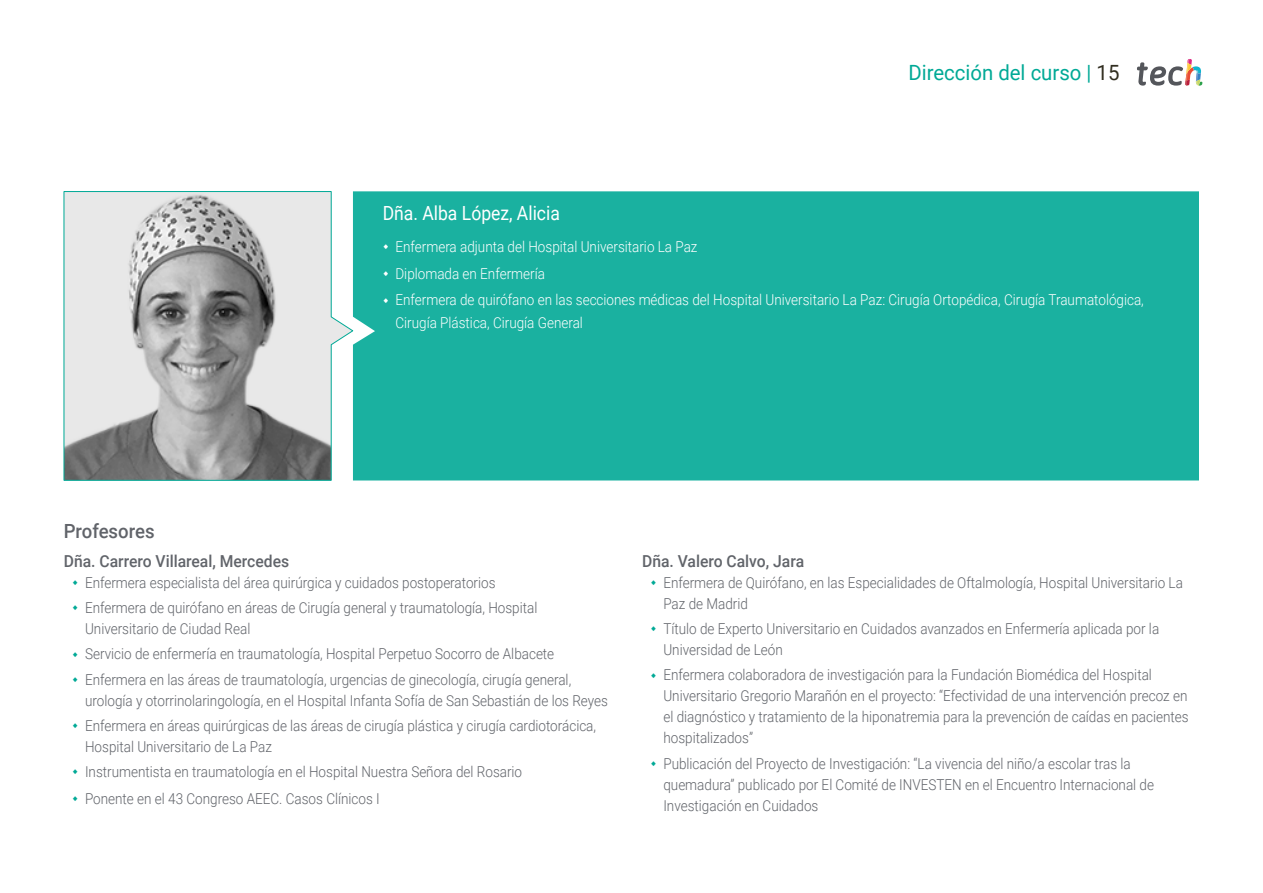
<style>
.page{position:relative;width:1263px;height:893px;background:#fff}
.page>*{position:absolute;margin:0;border:0;box-sizing:border-box;transform-origin:0 0}
.t1{font:21px "Roboto";color:#00a996}
.t2{font:19.5px "Roboto";color:#fff;scale:.9 1}
.t3{font:500 19.5px "Roboto";color:#61646a;scale:.95 1}
.t4{font:500 16.5px "Roboto";color:#61646a;scale:.95 1}
.t5{font:300 15px/21px "Roboto";color:#61646a;scale:.9 1}
.t6{font:300 15px/26.7px "Roboto";color:#fff;scale:.9 1}
.s1{color:#312e20}
</style>
<div class="page">
<svg style="left:1137px;top:59px;width:65px;height:27px"></svg>
<div style="left:353px;top:191px;width:846px;height:289px;background:#1ab1a0"></div>
<svg style="left:64px;top:191px;width:289px;height:290px;background:#bcbebe"></svg>
<svg style="left:384px;top:244px;width:4px;height:5px"></svg>
<svg style="left:384px;top:271px;width:4px;height:5px"></svg>
<svg style="left:384px;top:298px;width:4px;height:5px"></svg>
<h1 class="t1" style="left:908px;top:57px;width:213px">Dirección del curso | <span class="s1">15</span></h1>
<h2 class="t3" style="left:64px;top:517px;width:97px">Profesores</h2>
<h2 class="t2" style="left:383px;top:199px;width:198px">Dña. Alba López, Alicia</h2>
<p class="t6" style="left:395px;top:232px;width:833px">Enfermera adjunta del Hospital Universitario La Paz<br>Diplomada en Enfermería<br>Enfermera de quirófano en las secciones médicas del Hospital Universitario La Paz: Cirugía Ortopédica, Cirugía Traumatológica,</p>
<p class="t6" style="left:395px;top:308px;width:210px">Cirugía Plástica, Cirugía General</p>
<p class="t4" style="left:64px;top:550px;width:239px">Dña. Carrero Villareal, Mercedes</p>
<p class="t5" style="left:85px;top:569px;width:504px;line-height:25.2px">Enfermera especialista del área quirúrgica y cuidados postoperatorios<br>Enfermera de quirófano en áreas de Cirugía general y traumatología, Hospital</p>
<p class="t5" style="left:85px;top:616px;width:542px;line-height:25.2px">Universitario de Ciudad Real<br>Servicio de enfermería en traumatología, Hospital Perpetuo Socorro de Albacete<br>Enfermera en las áreas de traumatología, urgencias de ginecología, cirugía general,</p>
<p class="t5" style="left:85px;top:687px;width:583px;line-height:25.2px">urología y otorrinolaringología, en el Hospital Infanta Sofía de San Sebastián de los Reyes<br>Enfermera en áreas quirúrgicas de las áreas de cirugía plástica y cirugía cardiotorácica,</p>
<p class="t5" style="left:85px;top:733px;width:487px;line-height:25.2px">Hospital Universitario de La Paz<br>Instrumentista en traumatología en el Hospital Nuestra Señora del Rosario</p>
<p class="t5" style="left:85px;top:788px;width:329px">Ponente en el 43 Congreso AEEC. Casos Clínicos I</p>
<p class="t4" style="left:642px;top:550px;width:172px">Dña. Valero Calvo, Jara</p>
<p class="t5" style="left:663px;top:571px;width:579px">Enfermera de Quirófano, en las Especialidades de Oftalmología, Hospital Universitario La<br>Paz de Madrid</p>
<p class="t5" style="left:663px;top:618px;width:552px">Título de Experto Universitario en Cuidados avanzados en Enfermería aplicada por la<br>Universidad de León</p>
<p class="t5" style="left:663px;top:664px;width:585px">Enfermera colaboradora de investigación para la Fundación Biomédica del Hospital Universitario Gregorio Marañón en el proyecto: “Efectividad de una intervención precoz en el diagnóstico y tratamiento de la hiponatremia para la prevención de caídas en pacientes hospitalizados”</p>
<p class="t5" style="left:663px;top:752px;width:547px">Publicación del Proyecto de Investigación: “La vivencia del niño/a escolar tras la quemadura” publicado por El Comité de INVESTEN en el Encuentro Internacional de<br>Investigación en Cuidados</p>
</div>
